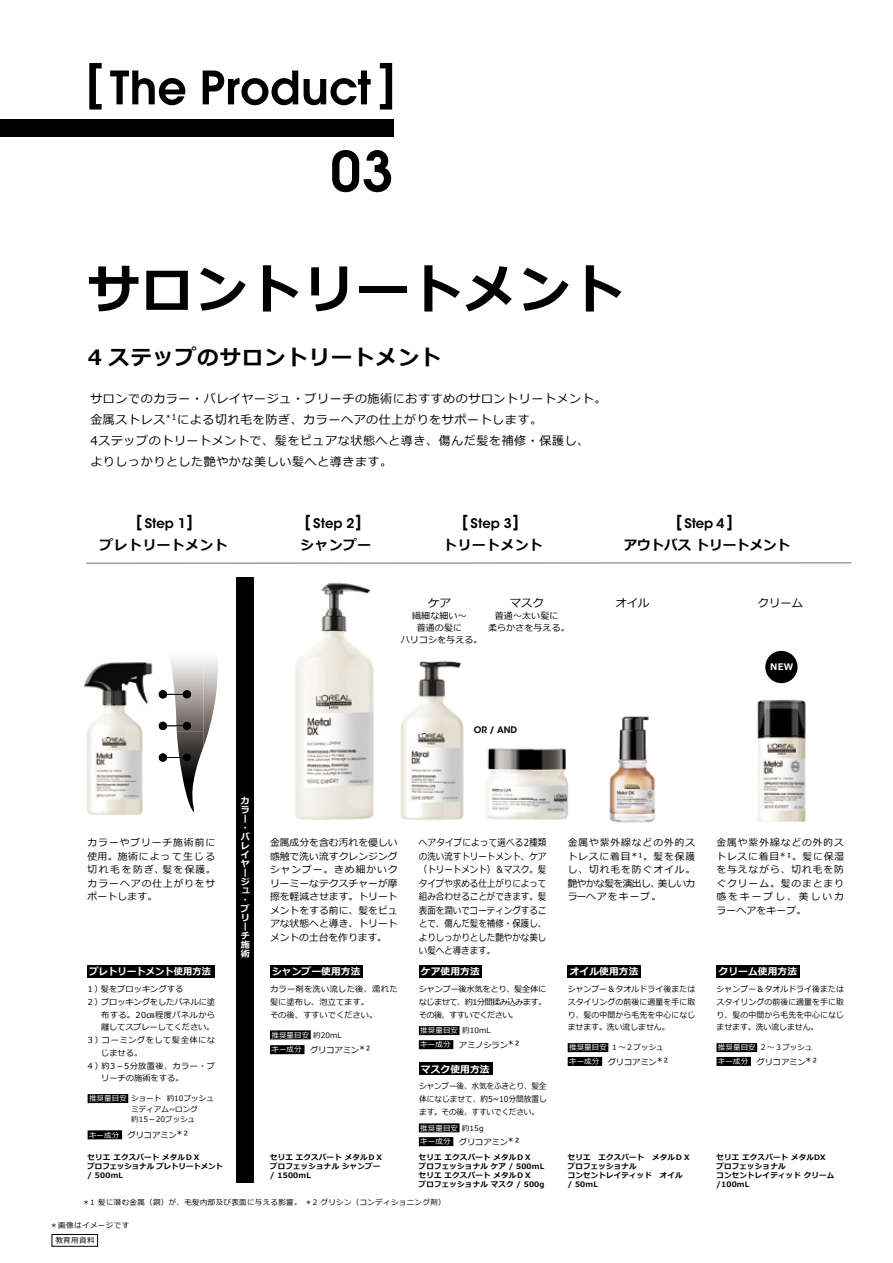
<style>
.page{position:relative;width:893px;height:1263px;background:#fff}
.page>*{position:absolute;margin:0;border:0;box-sizing:border-box;transform-origin:0 0}
.t1{font:600 60.9px "Avant Garde ITC";color:#000}
.t2{font:700 52.5px "Meiryo";letter-spacing:.025em;color:#000}
.t3{font:600 50.7px "Avant Garde ITC";color:#000}
.t4{font:700 50.7px "Arial";color:#000}
.t5{font:700 21px "Meiryo";letter-spacing:.06em;color:#000}
.t6{font:700 13.5px "Meiryo";letter-spacing:.06em;color:#000}
.t7{font:700 13.5px "Meiryo";color:#000}
.t8{font:600 13.2px "ITC Avant Garde Std";color:#000}
.t9{font:12px/21px "Meiryo";letter-spacing:.05em;color:#000}
.t10{font:11.25px "Meiryo";letter-spacing:.01em;color:#000}
.t11{font:9.75px/13.5px "Meiryo";letter-spacing:.025em;color:#000;text-align:justify}
.t12{font:9.75px/13.5px "Meiryo";letter-spacing:.025em;color:#000;text-align:justify;scale:.87 1}
.t13{font:700 9.75px "Meiryo";letter-spacing:.01em;color:#fff}
.t14{font:700 9.75px "Meiryo";letter-spacing:.01em;color:#fff;scale:.95 1}
.t15{font:9px/12px "Meiryo";letter-spacing:.01em;color:#000;text-align:center}
.t16{font:700 9px/9px "Meiryo";color:#fff}
.t17{font:600 9px "ITC Avant Garde Std";color:#000}
.t18{font:8.25px/12.8px "Meiryo";color:#000}
.t19{font:8.25px/12.8px "Meiryo";color:#000;text-align:justify;scale:.95 1}
.t20{font:8.25px/12.8px "Meiryo";color:#000;text-align:justify;scale:.93 1}
.t21{font:8.25px "Meiryo";letter-spacing:.04em;color:#000}
.t22{font:8.25px "Meiryo";letter-spacing:.06em;color:#000}
.t23{font:8.25px "Meiryo";letter-spacing:.045em;color:#000}
.t24{font:8.25px "Meiryo";letter-spacing:-.02em;color:#000}
.t25{font:700 7.5px/9px "Meiryo";letter-spacing:.025em;color:#000}
.t26{font:7.5px "Meiryo";letter-spacing:.045em;color:#000}
.t27{font:7.5px/10.5px "Meiryo";letter-spacing:.01em;color:#000}
.t28{font:700 7.5px/9px "Meiryo";letter-spacing:-.015em;color:#000}
.t29{font:7.5px "Meiryo";letter-spacing:.01em;color:#fff}
.s1{font-family:"Arial";font-weight:700}
.s2{font-family:"Arial";font-weight:700;font-size:16.95px}
.s3{font-size:7.5px;color:#fff}
.s4{font-size:9.75px}
.s5{color:#000}
.s6{color:#fff}
</style>
<div class="page">
<div style="left:0;top:120px;width:393px;height:17px;background:#000"></div>
<img style="left:295px;top:582px;width:76px;height:238px">
<img style="left:486px;top:748px;width:46px;height:72px">
<img style="left:330px;top:633px;width:132px;height:100px">
<img style="left:330px;top:733px;width:115px;height:88px">
<img style="left:609px;top:716px;width:47px;height:107px">
<img style="left:757px;top:699px;width:49px;height:123px">
<img style="left:532px;top:748px;width:36px;height:72px">
<img style="left:445px;top:701px;width:19px;height:119px">
<svg style="left:204px;top:659px;width:14px;height:86px"></svg>
<svg style="left:86px;top:562px;width:766px;height:2px;background:#b5b5b4"></svg>
<div style="left:236px;top:577px;width:18px;height:605px;background:#000"></div>
<img style="left:84px;top:662px;width:69px;height:31px">
<img style="left:87px;top:693px;width:90px;height:45px">
<img style="left:87px;top:738px;width:107px;height:77px">
<img style="left:168px;top:658px;width:36px;height:73px">
<img style="left:177px;top:731px;width:27px;height:81px">
<svg style="left:159px;top:690px;width:32px;height:8px"></svg>
<svg style="left:159px;top:722px;width:32px;height:8px"></svg>
<svg style="left:159px;top:753px;width:32px;height:9px"></svg>
<div style="left:270px;top:965px;width:93px;height:12px;background:#000"></div>
<div style="left:419px;top:965px;width:63px;height:12px;background:#000"></div>
<div style="left:568px;top:965px;width:73px;height:12px;background:#000"></div>
<div style="left:270px;top:1030px;width:41px;height:9px;background:#000"></div>
<div style="left:419px;top:1026px;width:40px;height:9px;background:#000"></div>
<div style="left:568px;top:1043px;width:40px;height:9px;background:#000"></div>
<div style="left:88px;top:965px;width:127px;height:12px;background:#000"></div>
<div style="left:88px;top:1094px;width:40px;height:9px;background:#000"></div>
<div style="left:88px;top:1130px;width:34px;height:9px;background:#000"></div>
<div style="left:270px;top:1045px;width:34px;height:9px;background:#000"></div>
<div style="left:568px;top:1057px;width:34px;height:9px;background:#000"></div>
<div style="left:716px;top:965px;width:84px;height:12px;background:#000"></div>
<div style="left:716px;top:1043px;width:41px;height:9px;background:#000"></div>
<div style="left:716px;top:1057px;width:35px;height:9px;background:#000"></div>
<div style="left:419px;top:1137px;width:34px;height:9px;background:#000"></div>
<div style="left:419px;top:1040px;width:34px;height:9px;background:#000"></div>
<div style="left:419px;top:1063px;width:73px;height:12px;background:#000"></div>
<div style="left:419px;top:1123px;width:40px;height:9px;background:#000"></div>
<div style="left:52px;top:1234px;width:46px;height:12px;border:1px solid #000"></div>
<div style="left:765px;top:651px;width:33px;height:32px;background:#000;border-radius:50%"></div>
<h3 class="t4" style="left:86px;top:48px;width:18px">[</h3>
<h3 class="t3" style="left:110px;top:58px;width:288px">The Product<span class="s1">]</span></h3>
<h1 class="t1" style="left:330px;top:135px;width:64px">03</h1>
<h2 class="t2" style="left:87px;top:253px;width:538px">サロントリートメント</h2>
<h3 class="t5" style="left:88px;top:343px;width:355px">4 ステップのサロントリートメント</h3>
<p class="t9" style="left:90px;top:389px;width:518px">サロンでのカラー・バレイヤージュ・ブリーチの施術におすすめのサロントリートメント。金属ストレス<sup>*1</sup>による切れ毛を防ぎ、カラーヘアの仕上がりをサポートします。<br>4ステップのトリートメントで、髪をピュアな状態へと導き、傷んだ髪を補修・保護し、<br>よりしっかりとした艶やかな美しい髪へと導きます。</p>
<h3 class="t8" style="left:136px;top:515px;width:58px"><span class="s2">[</span> Step 1<span class="s2">]</span></h3>
<h3 class="t6" style="left:100px;top:536px;width:129px">プレトリートメント</h3>
<h3 class="t8" style="left:305px;top:515px;width:58px"><span class="s2">[</span> Step 2<span class="s2">]</span></h3>
<h3 class="t6" style="left:300px;top:536px;width:72px">シャンプー</h3>
<h3 class="t8" style="left:462px;top:515px;width:58px"><span class="s2">[</span> Step 3<span class="s2">]</span></h3>
<h3 class="t6" style="left:443px;top:536px;width:101px">トリートメント</h3>
<p class="t10" style="left:428px;top:595px;width:24px">ケア</p>
<p class="t15" style="left:401px;top:610px;width:83px">繊細な細い～<br>普通の髪に<br>ハリコシを与える。</p>
<p class="t10" style="left:510px;top:595px;width:35px">マスク</p>
<p class="t15" style="left:488px;top:610px;width:83px">普通～太い髪に<br>柔らかさを与える。</p>
<h3 class="t8" style="left:676px;top:515px;width:58px"><span class="s2">[</span> Step 4 <span class="s2">]</span></h3>
<h3 class="t7" style="left:624px;top:536px;width:168px">アウトバス トリートメント</h3>
<p class="t10" style="left:615px;top:595px;width:35px">オイル</p>
<p class="t10" style="left:758px;top:595px;width:47px">クリーム</p>
<p class="t16" style="left:770px;top:663px;width:25px">NEW</p>
<p class="t17" style="left:474px;top:724px;width:45px">OR / AND</p>
<p class="t16" style="left:241px;top:796px;width:10px">カラー・バレイヤージュ・ブリーチ施術</p>
<p class="t11" style="left:88px;top:836px;width:130px">カラーやブリーチ施術前に使用。施術によって生じる切れ毛を防ぎ、髪を保護。カラーヘアの仕上がりをサポートします。</p>
<p class="t11" style="left:270px;top:836px;width:129px">金属成分を含む汚れを優しい感触で洗い流すクレンジングシャンプー。きめ細かいクリーミーなテクスチャーが摩擦を軽減させます。トリートメントをする前に、髪をピュアな状態へと導き、トリートメントの土台を作ります。</p>
<p class="t12" style="left:419px;top:836px;width:148px">ヘアタイプによって選べる2種類の洗い流すトリートメント、ケア（トリートメント）＆マスク。髪タイプや求める仕上がりによって組み合わせることができます。髪表面を潤いでコーティングすることで、傷んだ髪を補修・保護し、よりしっかりとした艶やかな美しい髪へと導きます。</p>
<p class="t11" style="left:568px;top:836px;width:129px">金属や紫外線などの外的ストレスに着目*¹。髪を保護し、切れ毛を防ぐオイル。艶やかな髪を演出し、美しいカラーヘアをキープ。</p>
<p class="t14" style="left:90px;top:965px;width:129px">プレトリートメント使用方法</p>
<p class="t18" style="left:86px;top:983px;width:99px">１）髪をブロッキングする</p>
<p class="t18" style="left:86px;top:996px;width:131px">２）ブロッキングをしたパネルに塗</p>
<p class="t23" style="left:101px;top:1009px;width:116px">布する。20㎝程度パネルから</p>
<p class="t24" style="left:101px;top:1021px;width:115px">離してスプレーしてください。</p>
<p class="t22" style="left:86px;top:1034px;width:131px">３）コーミングをして髪全体にな</p>
<p class="t18" style="left:101px;top:1047px;width:43px">じませる。</p>
<p class="t21" style="left:86px;top:1060px;width:131px">４）約3－5分放置後、カラー・ブ</p>
<p class="t18" style="left:101px;top:1072px;width:84px">リーチの施術をする。</p>
<p class="t27" style="left:131px;top:1094px;width:84px">ショート 約10プッシュミディアム~ロング約15－20プッシュ</p>
<p class="t29" style="left:89px;top:1093px;width:39px">推奨量目安</p>
<p class="t18" style="left:89px;top:1129px;width:100px"><span class="s3">キー成分</span> グリコアミン<span class="s4">*²</span></p>
<p class="t13" style="left:272px;top:965px;width:90px">シャンプー使用方法</p>
<p class="t13" style="left:421px;top:965px;width:60px">ケア使用方法</p>
<p class="t13" style="left:570px;top:965px;width:70px">オイル使用方法</p>
<p class="t18" style="left:270px;top:983px;width:129px">カラー剤を洗い流した後、濡れた髪に塗布し、泡立てます。<br>その後、すすいでください。</p>
<p class="t18" style="left:419px;top:983px;width:129px;text-align:justify">シャンプー後水気をとり、髪全体になじませて、約1分間揉み込みます。その後、すすいでください。</p>
<p class="t19" style="left:568px;top:983px;width:136px">シャンプー＆タオルドライ後またはスタイリングの前後に適量を手に取り、髪の中間から毛先を中心になじませます。洗い流しません。</p>
<p class="t29" style="left:420px;top:1025px;width:72px">推奨量目安<span class="s5">約10mL</span></p>
<p class="t29" style="left:271px;top:1030px;width:72px">推奨量目安<span class="s5">約20mL</span></p>
<p class="t18" style="left:420px;top:1039px;width:100px"><span class="s3">キー成分</span> アミノシラン<span class="s4">*²</span></p>
<p class="t20" style="left:419px;top:1080px;width:139px">シャンプー後、水気をふきとり、髪全体になじませて、約5~10分間放置します。その後、すすいでください。</p>
<p class="t27" style="left:569px;top:1043px;width:96px"><span class="s6">推奨量目安</span>１～２プッシュ</p>
<p class="t18" style="left:271px;top:1044px;width:100px"><span class="s3">キー成分</span> グリコアミン<span class="s4">*²</span></p>
<p class="t18" style="left:569px;top:1056px;width:100px"><span class="s3">キー成分</span> グリコアミン<span class="s4">*²</span></p>
<p class="t13" style="left:421px;top:1062px;width:70px">マスク使用方法</p>
<p class="t29" style="left:420px;top:1123px;width:65px">推奨量目安<span class="s5">約15g</span></p>
<p class="t18" style="left:420px;top:1136px;width:100px"><span class="s3">キー成分</span> グリコアミン<span class="s4">*²</span></p>
<p class="t28" style="left:88px;top:1153px;width:137px">セリエ エクスパート メタルＤＸ<br>プロフェッショナル プレトリートメント/ 500mL</p>
<p class="t25" style="left:270px;top:1153px;width:114px">セリエ エクスパート メタルＤＸプロフェッショナル シャンプー/ 1500mL</p>
<p class="t25" style="left:419px;top:1153px;width:127px">セリエ エクスパート メタルＤＸ<br>プロフェッショナル ケア / 500mLセリエ エクスパート メタルＤＸ<br>プロフェッショナル マスク / 500g</p>
<p class="t25" style="left:568px;top:1153px;width:124px">セリエ　エクスパート　メタルＤＸプロフェッショナル<br>コンセントレイティッド　オイル<br>/ 50mL</p>
<p class="t26" style="left:82px;top:1197px;width:365px">＊1 髪に潜む金属（銅）が、毛髪内部及び表面に与える影響。 ＊2 グリシン（コンディショニング剤）</p>
<p class="t26" style="left:50px;top:1220px;width:81px">＊画像はイメージです</p>
<p class="t26" style="left:55px;top:1235px;width:41px">教育用資料</p>
<p class="t11" style="left:716px;top:836px;width:129px">金属や紫外線などの外的ストレスに着目*¹。髪に保湿を与えながら、切れ毛を防ぐクリーム。髪のまとまり感をキープし、美しいカラーヘアをキープ。</p>
<p class="t13" style="left:718px;top:965px;width:80px">クリーム使用方法</p>
<p class="t19" style="left:716px;top:983px;width:136px">シャンプー＆タオルドライ後またはスタイリングの前後に適量を手に取り、髪の中間から毛先を中心になじませます。洗い流しません。</p>
<p class="t27" style="left:718px;top:1043px;width:96px"><span class="s6">推奨量目安</span>２～３プッシュ</p>
<p class="t18" style="left:718px;top:1056px;width:100px"><span class="s3">キー成分</span> グリコアミン<span class="s4">*²</span></p>
<p class="t25" style="left:716px;top:1153px;width:119px">セリエ エクスパート メタルDXプロフェッショナル<br>コンセントレイティッド クリーム/100mL</p>
</div>
